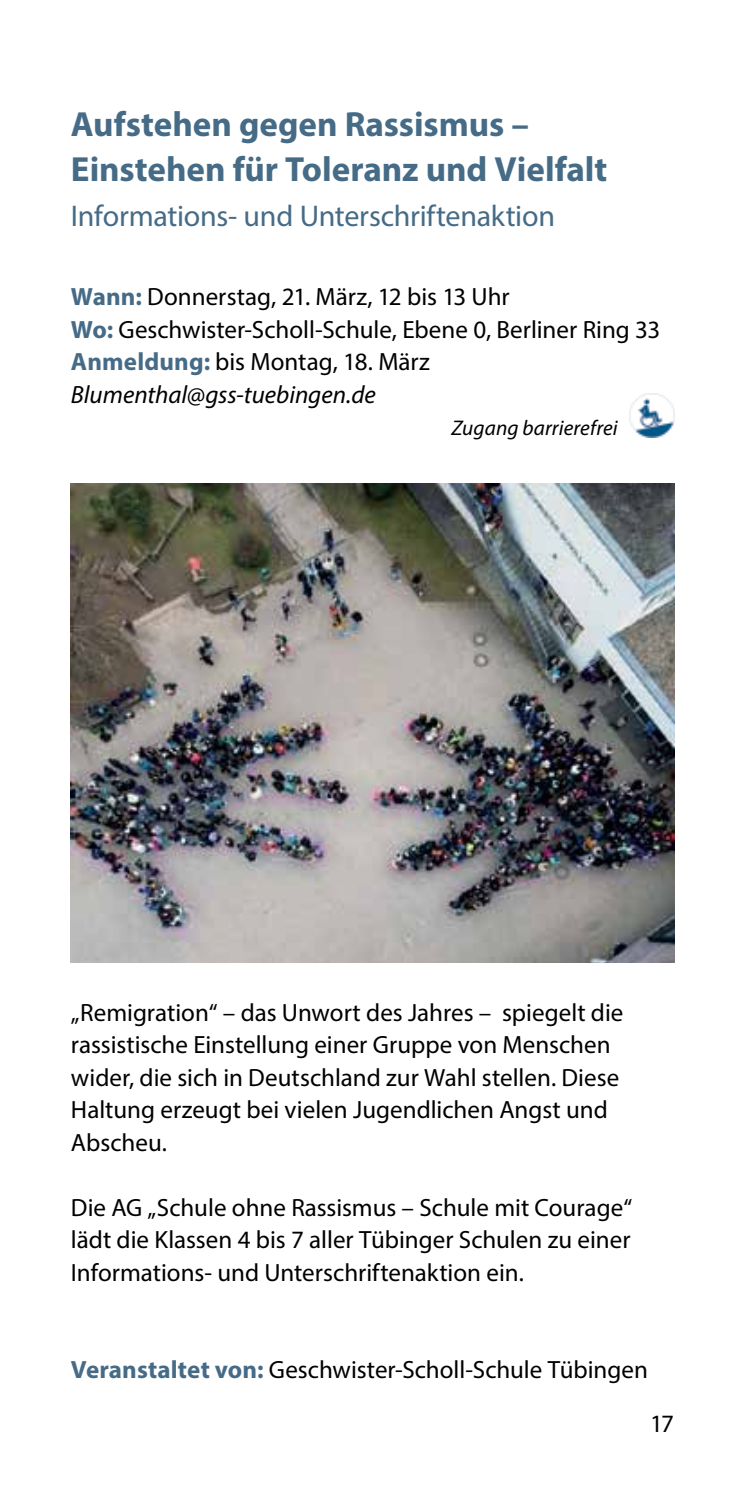
<style>
.page{position:relative;width:745px;height:1489px;background:#fff}
.page>*{position:absolute;margin:0;border:0;box-sizing:border-box;transform-origin:0 0}
.t1{font:700 35px/45px "Myriad Pro";color:#466b87}
.t2{font:30px "Myriad Pro";letter-spacing:-.01em;color:#466b87}
.t3{font:25px/32.5px "Myriad Pro";color:#000}
.t4{font:italic 21.25px "Myriad Pro";letter-spacing:.005em;color:#000}
.s1{font-weight:700;color:#466b87}
.s2{font-style:italic}
</style>
<div class="page">
<img style="left:629px;top:393px;width:44px;height:45px">
<img style="left:71px;top:484px;width:602px;height:478px">
<h1 class="t1" style="left:71px;top:101px;width:537px">Aufstehen gegen Rassismus –<br>Einstehen für Toleranz und Vielfalt</h1>
<p class="t2" style="left:71px;top:198px;width:485px">Informations- und Unterschriftenaktion</p>
<p class="t3" style="left:71px;top:280px;width:590px"><span class="s1">Wann:</span> Donnerstag, 21. März, 12 bis 13 Uhr<br><span class="s1">Wo:</span> Geschwister-Scholl-Schule, Ebene 0, Berliner Ring 33<br><span class="s1">Anmeldung:</span> bis Montag, 18. März <span class="s2">Blumenthal@gss-tuebingen.de</span></p>
<p class="t4" style="left:451px;top:415px;width:168px">Zugang barrierefrei</p>
<p class="t3" style="left:71px;top:995px;width:553px">„Remigration“ – das Unwort des Jahres – spiegelt die rassistische Einstellung einer Gruppe von Menschen wider, die sich in Deutschland zur Wahl stellen. Diese Haltung erzeugt bei vielen Jugendlichen Angst und Abscheu.</p>
<p class="t3" style="left:71px;top:1190px;width:562px;text-align:justify">Die AG „Schule ohne Rassismus – Schule mit Courage“ lädt die Klassen 4 bis 7 aller Tübinger Schulen zu einer Informations- und Unterschriftenaktion ein.</p>
<p class="t3" style="left:71px;top:1353px;width:578px"><span class="s1">Veranstaltet von:</span> Geschwister-Scholl-Schule Tübingen</p>
<p class="t3" style="left:650px;top:1406px;width:25px">17</p>
</div>
